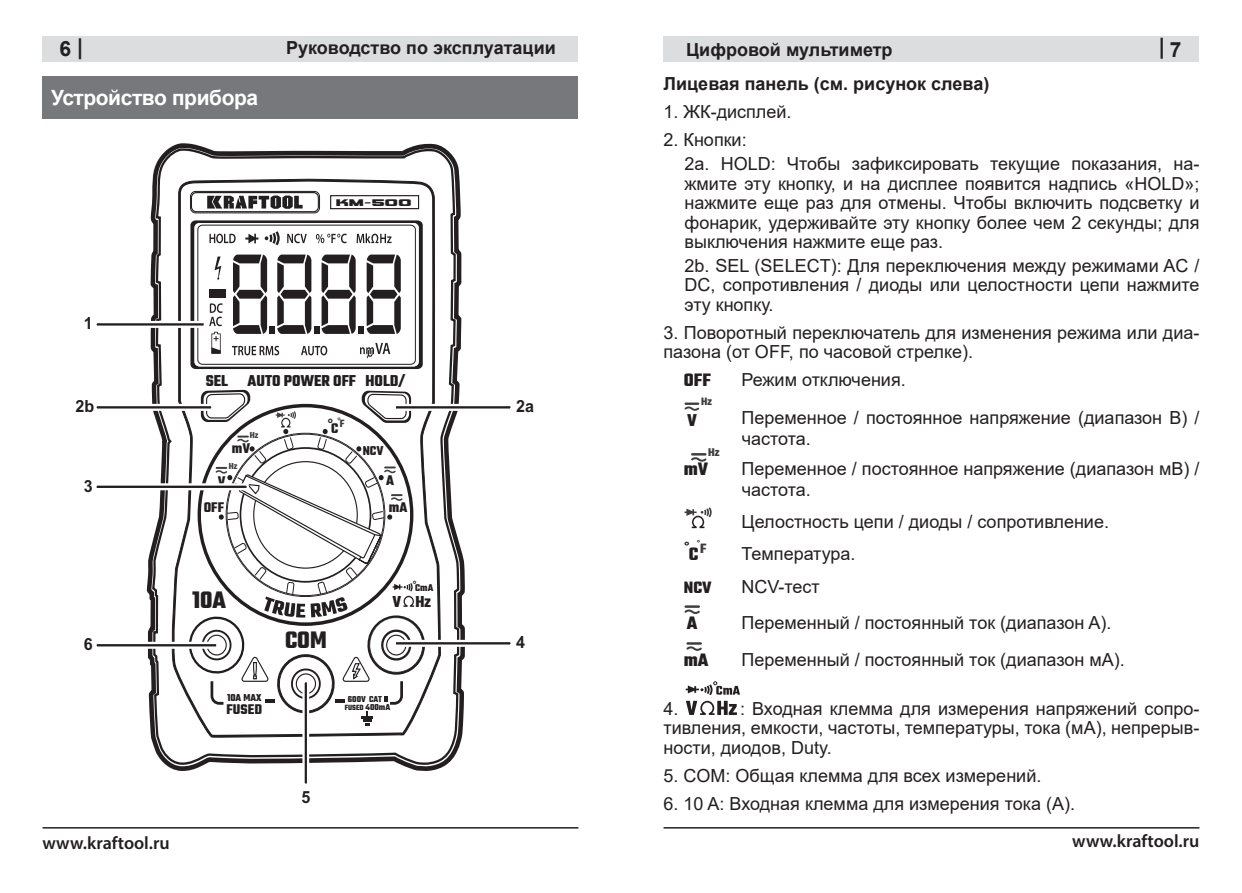
<style>
.page{position:relative;width:1242px;height:893px;background:#fff}
.page>*{position:absolute;margin:0;border:0;box-sizing:border-box;transform-origin:0 0}
.t1{font:700 25.8px "Teko";color:#231f20;scale:.96 1}
.PosleSpis{font:700 21px "Arial";letter-spacing:-.02em;color:#fff}
.t2{font:700 21px "Arial";color:#231f20}
.t3{font:700 21px "Myriad Pro";color:#231f20}
.t4{font:700 19.5px "Teko";color:#231f20}
.t5{font:700 19.5px "Myriad Pro";color:#231f20}
.t6{font:700 18.6px "Teko";color:#231f20}
.PosleSpis-2{font:18px/19.5px "Arial";color:#231f20;text-align:justify}
.PosleSpis-3{font:700 18px "Arial";color:#231f20}
.t7{font:600 18px "Myriad Pro";color:#231f20}
.t8{font:700 17.7px "Teko";color:#231f20}
.t9{font:700 17.1px "Teko";color:#231f20;scale:.96 1}
.t10{font:700 16.8px "Arial";color:#231f20;scale:.96 1}
.t11{font:700 15.3px/27.3px "Teko";color:#231f20;scale:.96 1}
.t12{font:700 15.3px "Myriad Pro";color:#231f20;scale:.96 1}
.t13{font:700 13.8px "Teko";color:#231f20;scale:.96 1}
.t14{font:700 12.3px "Myriad Pro";color:#3e3e3f}
.t15{font:700 12px "Teko";color:#3e3e3f}
.t16{font:700 11.4px "Teko";color:#3e3e3f}
.t17{font:700 10.8px "Teko";color:#231f20;scale:.96 1}
.t18{font:700 10.5px "Teko";color:#231f20;scale:.96 1}
.t19{font:700 10.5px "Myriad Pro";color:#231f20;scale:.96 1}
.t20{font:10.2px "Vipnagorgialla";color:#231f20;scale:1.43 1}
.t21{font:700 9.6px "Myriad Pro";color:#3e3e3f;scale:.96 1}
.t22{font:700 9.3px "Teko";color:#231f20;scale:.96 1}
.t23{font:700 9.3px "Teko";color:#3e3e3f;scale:.96 1}
.t24{font:700 8.1px "Teko";color:#231f20;scale:.96 1}
.s1{font-family:"Myriad Pro"}
.s2{font-family:"Teko"}
.s3{font-family:"Teko";font-size:11.4px}
.s4{font-size:9.3px}
.s5{font-family:"Teko";font-size:14.7px}
</style>
<div class="page">
<div style="left:43px;top:36px;width:535px;height:26px;background:#dcdddf"></div>
<div style="left:663px;top:36px;width:536px;height:26px;background:#dcdddf"></div>
<hr style="left:663px;top:827px;width:536px;height:2px;background:#231f20">
<hr style="left:43px;top:827px;width:535px;height:2px;background:#231f20">
<div style="left:43px;top:77px;width:535px;height:42px;background:#76787b"></div>
<svg style="left:146px;top:193px;width:319px;height:551px"></svg>
<svg style="left:151px;top:143px;width:309px;height:628px"></svg>
<svg style="left:169px;top:179px;width:272px;height:559px"></svg>
<svg style="left:190px;top:220px;width:233px;height:149px"></svg>
<div style="left:197px;top:225px;width:219px;height:140px;border:1px solid #231f20;border-radius:5px"></div>
<svg style="left:188px;top:375px;width:238px;height:350px"></svg>
<div style="left:190px;top:191px;width:130px;height:22px;border:1px solid #231f20;border-radius:5px"></div>
<div style="left:191px;top:192px;width:128px;height:20px;border:1px solid #231f20;border-radius:5px"></div>
<svg style="left:207px;top:196px;width:96px;height:13px"></svg>
<div style="left:330px;top:195px;width:89px;height:14px;border:1px solid #231f20"></div>
<svg style="left:96px;top:321px;width:110px;height:7px"></svg>
<svg style="left:96px;top:642px;width:122px;height:7px"></svg>
<svg style="left:302px;top:680px;width:7px;height:104px"></svg>
<svg style="left:96px;top:483px;width:153px;height:7px"></svg>
<svg style="left:96px;top:404px;width:117px;height:7px"></svg>
<svg style="left:394px;top:404px;width:117px;height:7px"></svg>
<svg style="left:394px;top:640px;width:117px;height:7px"></svg>
<svg style="left:684px;top:403px;width:15px;height:8px"></svg>
<hr style="left:691px;top:453px;width:15px;height:3px;background:#3e3e3f">
<svg style="left:691px;top:457px;width:15px;height:5px"></svg>
<svg style="left:684px;top:507px;width:27px;height:21px"></svg>
<hr style="left:684px;top:605px;width:16px;height:3px;background:#3e3e3f">
<svg style="left:684px;top:609px;width:16px;height:5px"></svg>
<hr style="left:686px;top:642px;width:16px;height:3px;background:#3e3e3f">
<svg style="left:686px;top:646px;width:16px;height:5px"></svg>
<svg style="left:686px;top:701px;width:51px;height:14px"></svg>
<svg style="left:685px;top:681px;width:55px;height:14px"></svg>
<p class="t2" style="left:59px;top:34px;width:25px">6 <span class="s1">|</span></p>
<p class="PosleSpis-3" style="left:286px;top:35px;width:271px">Руководство по эксплуатации</p>
<p class="PosleSpis-3" style="left:686px;top:37px;width:208px">Цифровой мультиметр</p>
<p class="t3" style="left:1164px;top:64px;width:7px;rotate:-180deg">|</p>
<p class="t2" style="left:1170px;top:35px;width:13px">7</p>
<p class="PosleSpis" style="left:51px;top:83px;width:209px">Устройство прибора</p>
<p class="t10" style="left:84px;top:312px;width:11px">1</p>
<p class="t20" style="left:336px;top:196px;width:55px">KM-500</p>
<p class="t9" style="left:206px;top:370px;width:209px">SEL AUTO POWER OFF HOLD/</p>
<p class="t10" style="left:75px;top:395px;width:21px">2b</p>
<p class="t10" style="left:516px;top:395px;width:20px">2a</p>
<p class="t10" style="left:84px;top:474px;width:11px">3</p>
<p class="t10" style="left:84px;top:633px;width:11px">6</p>
<p class="t23" style="left:250px;top:429px;width:10px">Hz</p>
<p class="t11" style="left:232px;top:434px;width:21px">mV</p>
<p class="t23" style="left:229px;top:460px;width:10px">Hz</p>
<p class="t11" style="left:218px;top:467px;width:10px">V</p>
<p class="t11" style="left:204px;top:493px;width:23px">OFF</p>
<p class="t12" style="left:328px;top:414px;width:13px">°<span class="s2">C</span></p>
<p class="t21" style="left:337px;top:414px;width:9px">°<span class="s3">F</span></p>
<p class="t13" style="left:363px;top:442px;width:23px">NCV</p>
<p class="t11" style="left:386px;top:466px;width:24px">A mA</p>
<p class="t1" style="left:192px;top:584px;width:37px">10A</p>
<p class="t9" style="left:392px;top:591px;width:11px">V</p>
<p class="t1" style="left:285px;top:624px;width:45px">COM</p>
<p class="t19" style="left:413px;top:577px;width:9px">°<span class="s2">C</span></p>
<p class="t18" style="left:420px;top:581px;width:15px">mA</p>
<p class="t9" style="left:415px;top:591px;width:18px">Hz</p>
<p class="t17" style="left:227px;top:691px;width:37px">10A MAX</p>
<p class="t22" style="left:348px;top:693px;width:37px">600V CAT</p>
<p class="t24" style="left:345px;top:702px;width:49px">FUSED <span class="s4">400mA</span></p>
<p class="t11" style="left:226px;top:695px;width:38px">FUSED</p>
<p class="t10" style="left:301px;top:786px;width:11px">5</p>
<p class="t10" style="left:516px;top:631px;width:11px">4</p>
<p class="PosleSpis-3" style="left:663px;top:71px;width:327px">Лицевая панель (см. рисунок слева)</p>
<p class="PosleSpis-2" style="left:663px;top:102px;width:129px">1. ЖК-дисплей.</p>
<p class="PosleSpis-2" style="left:663px;top:130px;width:85px">2. Кнопки:</p>
<p class="PosleSpis-2" style="left:684px;top:154px;width:516px">2a. HOLD: Чтобы зафиксировать текущие показания, на&shy;жмите эту кнопку, и на дисплее появится надпись «HOLD»; нажмите еще раз для отмены. Чтобы включить подсветку и фонарик, удерживайте эту кнопку более чем 2 секунды; для выключения нажмите еще раз.</p>
<p class="PosleSpis-2" style="left:684px;top:256px;width:516px">2b. SEL (SELECT): Для переключения между режимами AC / DC, сопротивления / диоды или целостности цепи нажмите эту кнопку.</p>
<p class="PosleSpis-2" style="left:663px;top:323px;width:537px">3. Поворотный переключатель для изменения режима или диа&shy;пазона (от OFF, по часовой стрелке).</p>
<p class="t4" style="left:684px;top:368px;width:29px">OFF</p>
<p class="PosleSpis-2" style="left:741px;top:370px;width:166px">Режим отключения.</p>
<p class="t16" style="left:701px;top:394px;width:12px">Hz</p>
<p class="t6" style="left:687px;top:408px;width:11px">V</p>
<p class="PosleSpis-2" style="left:741px;top:407px;width:459px;line-height:21px">Переменное / постоянное напряжение (диапазон В) / частота.</p>
<p class="t15" style="left:708px;top:444px;width:13px">Hz</p>
<p class="t4" style="left:684px;top:456px;width:26px">mV</p>
<p class="PosleSpis-2" style="left:741px;top:458px;width:459px;line-height:21px">Переменное / постоянное напряжение (диапазон мВ) / частота.</p>
<p class="PosleSpis-2" style="left:741px;top:512px;width:369px">Целостность цепи / диоды / сопротивление.</p>
<p class="t5" style="left:684px;top:536px;width:16px">˚<span class="s2">C</span></p>
<p class="t14" style="left:697px;top:536px;width:11px">˚<span class="s5">F</span></p>
<p class="PosleSpis-2" style="left:741px;top:544px;width:116px">Температура.</p>
<p class="t8" style="left:684px;top:576px;width:29px">NCV</p>
<p class="PosleSpis-2" style="left:741px;top:576px;width:80px">NCV-тест</p>
<p class="t4" style="left:687px;top:610px;width:12px">A</p>
<p class="PosleSpis-2" style="left:741px;top:613px;width:371px">Переменный / постоянный ток (диапазон A).</p>
<p class="t4" style="left:684px;top:647px;width:26px">mA</p>
<p class="PosleSpis-2" style="left:741px;top:649px;width:385px">Переменный / постоянный ток (диапазон мА).</p>
<p class="PosleSpis-2" style="left:663px;top:699px;width:17px">4.</p>
<p class="PosleSpis-2" style="left:663px;top:699px;width:537px;text-indent:76px">: Входная клемма для измерения напряжений сопро&shy;тивления, емкости, частоты, температуры, тока (мА), непрерыв&shy;ности, диодов, Duty.</p>
<p class="PosleSpis-2" style="left:663px;top:766px;width:379px">5. COM: Общая клемма для всех измерений.</p>
<p class="PosleSpis-2" style="left:663px;top:794px;width:413px">6. 10 A: Входная клемма для измерения тока (А).</p>
<p class="t7" style="left:43px;top:831px;width:129px">www.kraftool.ru</p>
<p class="t7" style="left:1072px;top:829px;width:129px">www.kraftool.ru</p>
</div>
